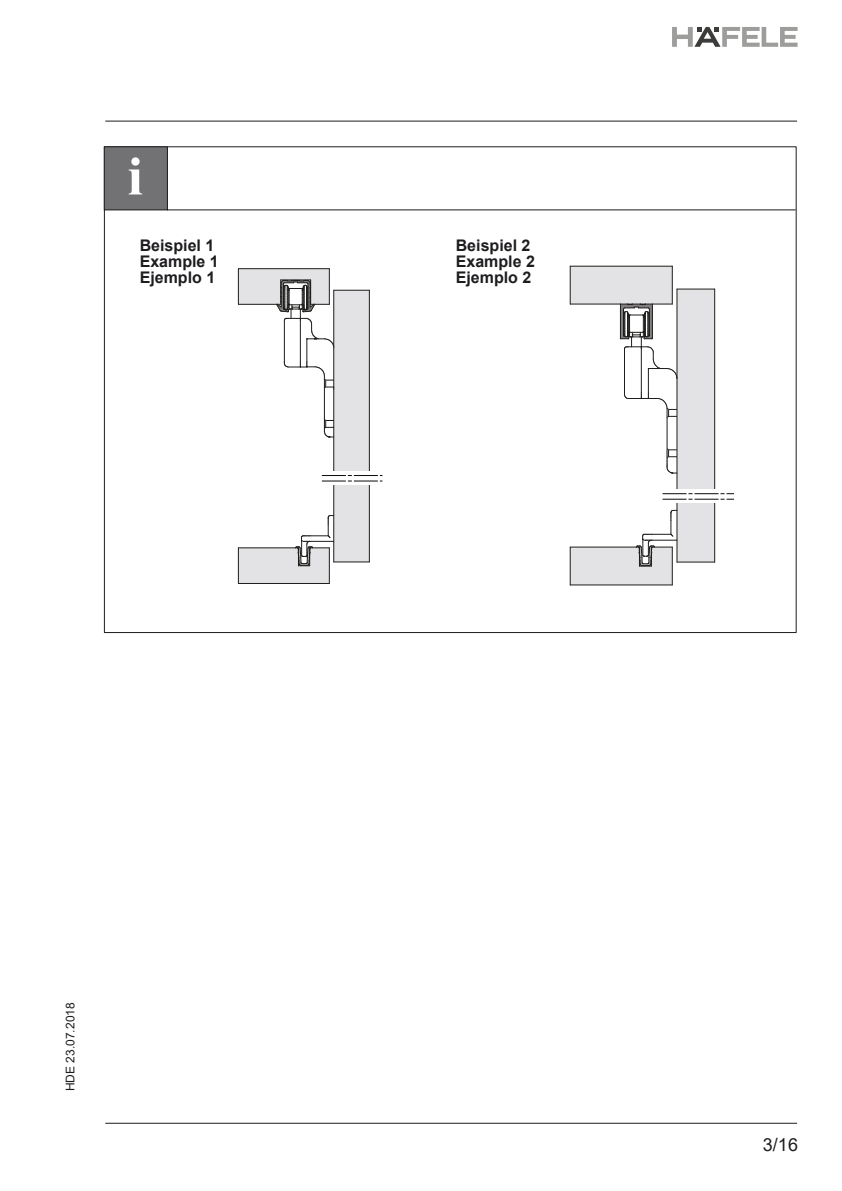
<style>
.page{position:relative;width:842px;height:1191px;background:#fff}
.page>*{position:absolute;margin:0;border:0;box-sizing:border-box;transform-origin:0 0}
.t1{font:18px "Arial";color:#1d1d1b}
.t2{font:700 16px/16px "Arial";color:#1f1c20}
.t3{font:12px "Arial";color:#1d1d1b}
</style>
<div class="page">
<div style="left:104px;top:147px;width:63px;height:63px;background:#727173"></div>
<div style="left:104px;top:146px;width:64px;height:64px;border:1px solid #1e1c1f"></div>
<hr style="left:167px;top:209px;width:628px;height:1px;background:#1e1c1f">
<svg style="left:129px;top:157px;width:13px;height:37px"></svg>
<hr style="left:105px;top:1123px;width:692px;height:1px;background:#1d1d1b">
<svg style="left:672px;top:27px;width:125px;height:20px"></svg>
<hr style="left:105px;top:121px;width:692px;height:1px;background:#1d1d1b">
<hr style="left:238px;top:268px;width:91px;height:1px;background:#1d1d1b">
<hr style="left:238px;top:583px;width:91px;height:1px;background:#1d1d1b">
<svg style="left:238px;top:269px;width:144px;height:314px"></svg>
<svg style="left:570px;top:266px;width:164px;height:319px"></svg>
<p class="t2" style="left:140px;top:238px;width:81px">Beispiel 1<br>Example 1<br>Ejemplo 1</p>
<p class="t2" style="left:456px;top:238px;width:81px">Beispiel 2<br>Example 2<br>Ejemplo 2</p>
<p class="t3" style="left:62px;top:1091px;width:90px;rotate:-90deg">HDE 23.07.2018</p>
<p class="t1" style="left:763px;top:1132px;width:37px">3/16</p>
</div>
